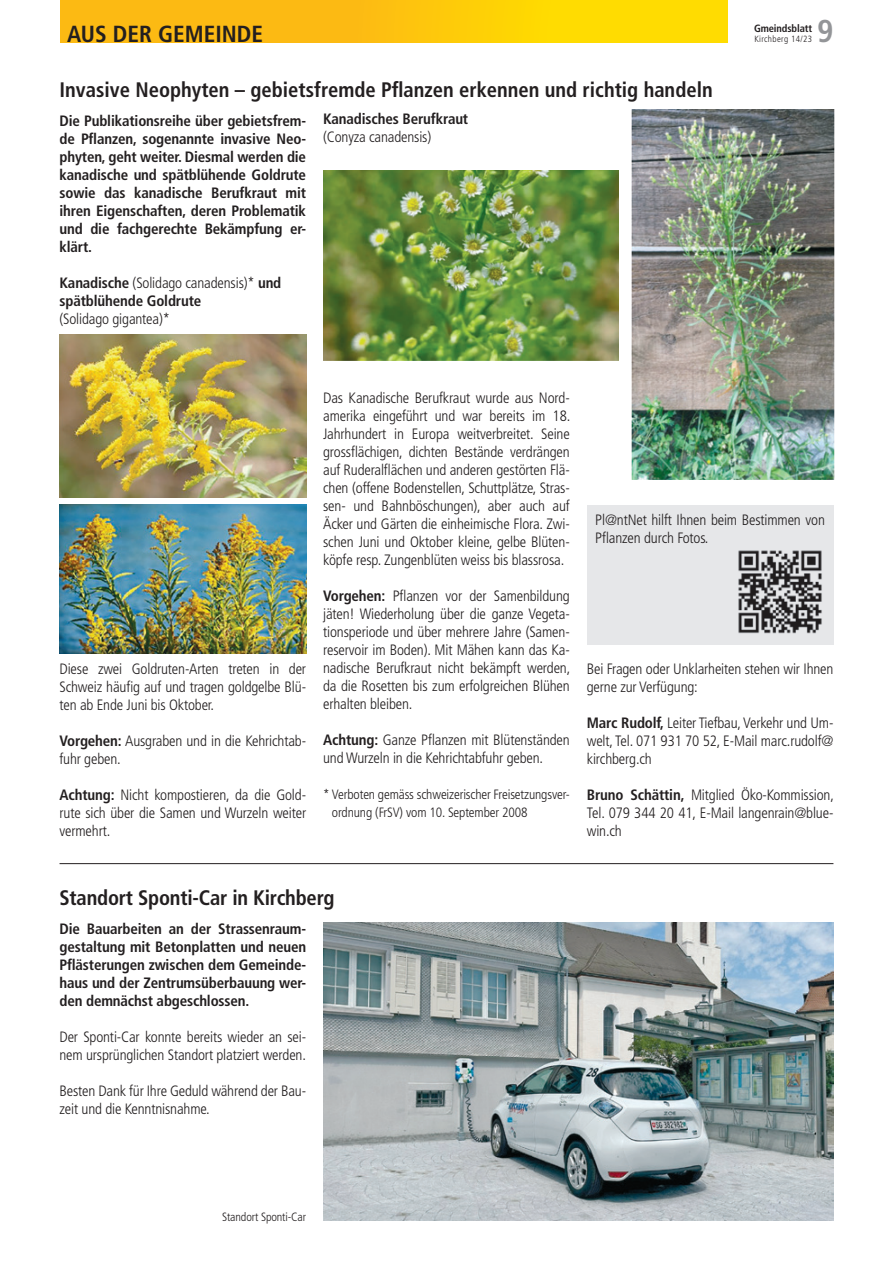
<style>
.page{position:relative;width:893px;height:1263px;background:#fff}
.page>*{position:absolute;margin:0;border:0;box-sizing:border-box;transform-origin:0 0}
.t1{font:700 condensed 31.5px "Frutiger LT Std";color:#939598}
.t2{font:700 condensed 23.25px "Frutiger LT Std";color:#231f20}
.t3{font:700 condensed 21px "Frutiger LT Std";color:#231f20}
.t4{font:300 condensed 15px/18px "Frutiger LT Std";letter-spacing:-.01em;color:#231f20}
.t5{font:700 condensed 15px/18px "Frutiger LT Std";letter-spacing:-.01em;color:#231f20;text-align:justify}
.t6{font:300 condensed 13.5px/18px "Frutiger LT Std";letter-spacing:-.01em;color:#231f20}
.t7{font:300 condensed 12px "Frutiger LT Std";letter-spacing:-.01em;color:#231f20}
.t8{font:700 condensed 10.5px "Frutiger LT Std";letter-spacing:-.01em;color:#231f20}
.t9{font:300 condensed 9px "Frutiger LT Std";letter-spacing:.04em;color:#231f20}
.s1{font-weight:300}
.s2{font-weight:700}
</style>
<div class="page">
<div style="left:61px;top:0;width:666px;height:42px;background:linear-gradient(to right,#fbb018,#ffe000)"></div>
<img style="left:60px;top:334px;width:246px;height:163px">
<img style="left:60px;top:505px;width:246px;height:149px">
<img style="left:631px;top:109px;width:204px;height:371px">
<img style="left:323px;top:170px;width:295px;height:191px">
<hr style="left:60px;top:863px;width:773px;height:1px;background:#231f20">
<img style="left:323px;top:922px;width:510px;height:298px">
<div style="left:587px;top:505px;width:246px;height:139px;background:#e6e7e9"></div>
<img style="left:738px;top:550px;width:84px;height:84px">
<h1 class="t1" style="left:817px;top:13px;width:18px">9</h1>
<p class="t8" style="left:754px;top:22px;width:60px">Gmeindsblatt</p>
<h2 class="t2" style="left:67px;top:21px;width:197px">AUS DER GEMEINDE</h2>
<p class="t9" style="left:754px;top:34px;width:59px">Kirchberg 14/23</p>
<h3 class="t3" style="left:60px;top:77px;width:655px">Invasive Neophyten – gebietsfremde Pflanzen erkennen und richtig handeln</h3>
<p class="t5" style="left:60px;top:112px;width:248px">Die Publikationsreihe über gebietsfrem&shy;de Pflanzen, sogenannte invasive Neo&shy;phyten, geht weiter. Diesmal werden die kanadische und spätblühende Goldrute sowie das kanadische Berufkraut mit ihren Eigenschaften, deren Problematik und die fachgerechte Bekämpfung er&shy;klärt.</p>
<p class="t5" style="left:60px;top:274px;width:223px">Kanadische <span class="s1">(Solidago canadensis)*</span> und spätblühende Goldrute</p>
<p class="t4" style="left:60px;top:310px;width:112px">(Solidago gigantea)*</p>
<p class="t5" style="left:323px;top:110px;width:147px">Kanadisches Berufkraut</p>
<p class="t4" style="left:323px;top:128px;width:110px">(Conyza canadensis)</p>
<p class="t4" style="left:60px;top:659px;width:248px;text-align:justify">Diese zwei Goldruten-Arten treten in der Schweiz häufig auf und tragen goldgelbe Blü&shy;ten ab Ende Juni bis Oktober.</p>
<p class="t4" style="left:60px;top:731px;width:248px"><span class="s2">Vorgehen:</span> Ausgraben und in die Kehrichtab&shy;fuhr geben.</p>
<p class="t4" style="left:60px;top:785px;width:248px;text-align:justify"><span class="s2">Achtung:</span> Nicht kompostieren, da die Gold&shy;rute sich über die Samen und Wurzeln weiter vermehrt.</p>
<p class="t4" style="left:323px;top:389px;width:249px;text-align:justify">Das Kanadische Berufkraut wurde aus Nord&shy;amerika eingeführt und war bereits im 18.<br>Jahrhundert in Europa weitverbreitet. Seine grossflächigen, dichten Bestände verdrängen auf Ruderalflächen und anderen gestörten Flä&shy;chen (offene Bodenstellen, Schuttplätze, Stras&shy;sen- und Bahnböschungen), aber auch auf Äcker und Gärten die einheimische Flora. Zwi&shy;schen Juni und Oktober kleine, gelbe Blüten&shy;köpfe resp. Zungenblüten weiss bis blassrosa.</p>
<p class="t4" style="left:323px;top:587px;width:249px"><span class="s2">Vorgehen:</span> Pflanzen vor der Samenbildung jäten! Wiederholung über die ganze Vegeta&shy;tionsperiode und über mehrere Jahre (Samen&shy;reservoir im Boden). Mit Mähen kann das Ka&shy;nadische Berufkraut nicht bekämpft werden, da die Rosetten bis zum erfolgreichen Blühen erhalten bleiben.</p>
<p class="t4" style="left:323px;top:731px;width:248px"><span class="s2">Achtung:</span> Ganze Pflanzen mit Blütenständen und Wurzeln in die Kehrichtabfuhr geben.</p>
<p class="t6" style="left:332px;top:786px;width:239px;text-indent:-9px">* Verboten gemäss schweizerischer Freisetzungsver&shy;ordnung (FrSV) vom 10. September 2008</p>
<p class="t4" style="left:595px;top:511px;width:231px">Pl@ntNet hilft Ihnen beim Bestimmen von<br>Pflanzen durch Fotos.</p>
<p class="t4" style="left:587px;top:660px;width:248px">Bei Fragen oder Unklarheiten stehen wir Ihnen gerne zur Verfügung:</p>
<p class="t4" style="left:587px;top:714px;width:248px;text-align:justify"><span class="s2">Marc Rudolf,</span> Leiter Tiefbau, Verkehr und Um&shy;welt, Tel. 071 931 70 52, E-Mail marc.rudolf@ kirchberg.ch</p>
<p class="t4" style="left:587px;top:786px;width:249px;text-align:justify"><span class="s2">Bruno Schättin,</span> Mitglied Öko-Kommission, Tel. 079 344 20 41, E-Mail langenrain@blue&shy;win.ch</p>
<h3 class="t3" style="left:60px;top:885px;width:277px">Standort Sponti-Car in Kirchberg</h3>
<p class="t5" style="left:60px;top:920px;width:248px">Die Bauarbeiten an der Strassenraum&shy;gestaltung mit Betonplatten und neuen Pflästerungen zwischen dem Gemeinde&shy;haus und der Zentrumsüberbauung wer&shy;den demnächst abgeschlossen.</p>
<p class="t4" style="left:60px;top:1028px;width:248px">Der Sponti-Car konnte bereits wieder an sei&shy;nem ursprünglichen Standort platziert werden.</p>
<p class="t4" style="left:60px;top:1082px;width:248px">Besten Dank für Ihre Geduld während der Bau&shy;zeit und die Kenntnisnahme.</p>
<p class="t7" style="left:222px;top:1210px;width:86px">Standort Sponti-Car</p>
</div>
